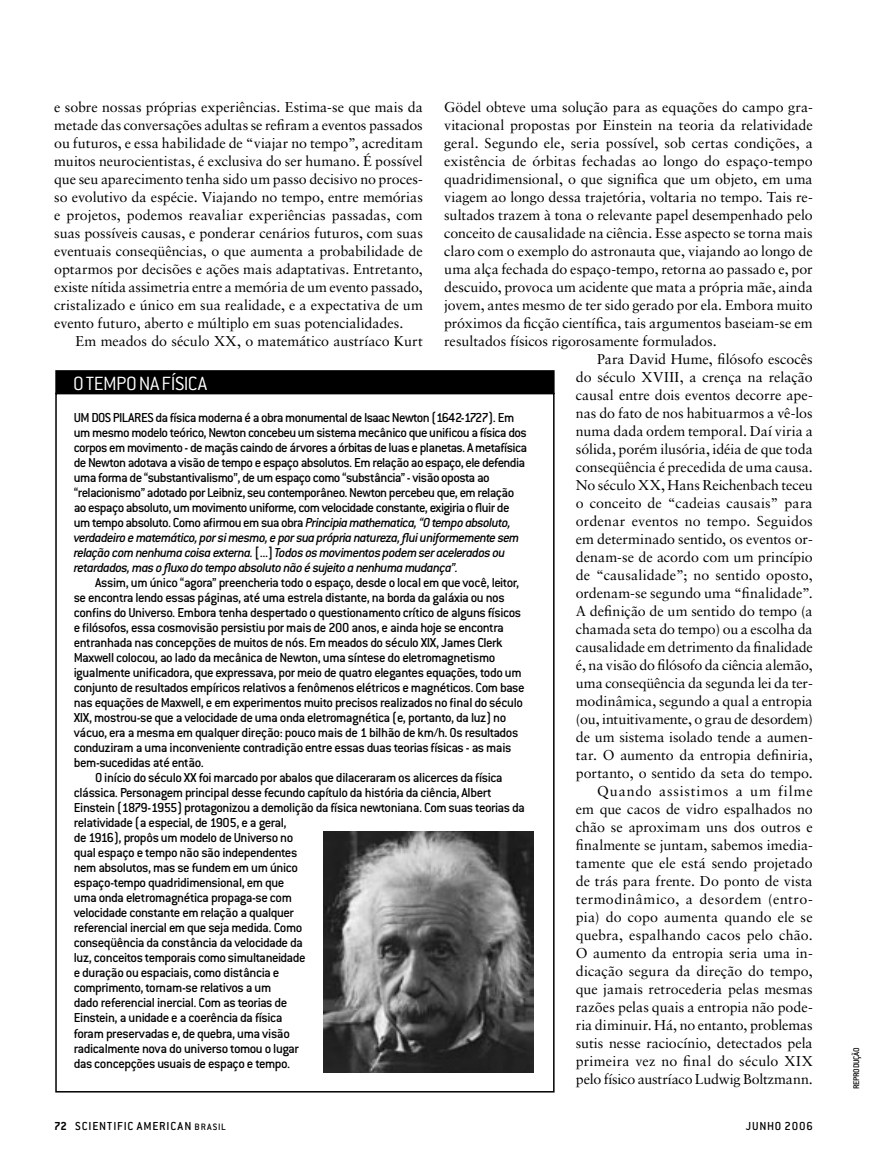
<style>
.page{position:relative;width:885px;height:1170px;background:#fff}
.page>*{position:absolute;margin:0;border:0;box-sizing:border-box;transform-origin:0 0}
.titulo_box{font:300 21px "Conduit ITC";letter-spacing:-.02em;color:#fff}
.Texto{font:14.25px/18px "Sabon";color:#000;text-align:justify}
.Texto_Box{font:500 14.25px/15px "Conduit ITC";letter-spacing:-.035em;color:#000}
.t1{font:500 12.75px "Conduit ITC";letter-spacing:.065em;color:#000}
.Crédito{font:500 9px "Conduit ITC";letter-spacing:-.025em;color:#000}
.s1{font-style:italic}
.s2{font-weight:700}
.s3{font-size:10.2px}
</style>
<div class="page">
<div style="left:55px;top:370px;width:499px;height:24px;background:#000"></div>
<img style="left:323px;top:831px;width:210px;height:241px">
<p class="Texto" style="left:54px;top:98px;width:370px">e sobre nossas próprias experiências. Estima-se que mais da metade das conversações adultas se refiram a eventos passados ou futuros, e essa habilidade de “viajar no tempo”, acreditam muitos neurocientistas, é exclusiva do ser humano. É possível que seu aparecimento tenha sido um passo decisivo no proces&shy;so evolutivo da espécie. Viajando no tempo, entre memórias e projetos, podemos reavaliar experiências passadas, com suas possíveis causas, e ponderar cenários futuros, com suas eventuais conseqüências, o que aumenta a probabilidade de optarmos por decisões e ações mais adaptativas. Entretanto, existe nítida assimetria entre a memória de um evento passado, cristalizado e único em sua realidade, e a expectativa de um evento futuro, aberto e múltiplo em suas potencialidades.</p>
<p class="Texto" style="left:76px;top:332px;width:348px">Em meados do século XX, o matemático austríaco Kurt</p>
<p class="Texto" style="left:444px;top:98px;width:370px">Gödel obteve uma solução para as equações do campo gra&shy;vitacional propostas por Einstein na teoria da relatividade geral. Segundo ele, seria possível, sob certas condições, a existência de órbitas fechadas ao longo do espaço-tempo quadridimensional, o que significa que um objeto, em uma viagem ao longo dessa trajetória, voltaria no tempo. Tais re&shy;sultados trazem à tona o relevante papel desempenhado pelo conceito de causalidade na ciência. Esse aspecto se torna mais claro com o exemplo do astronauta que, viajando ao longo de uma alça fechada do espaço-tempo, retorna ao passado e, por descuido, provoca um acidente que mata a própria mãe, ainda jovem, antes mesmo de ter sido gerado por ela. Embora muito próximos da ficção científica, tais argumentos baseiam-se em resultados físicos rigorosamente formulados.</p>
<p class="Texto" style="left:575px;top:350px;width:238px;text-indent:21px">Para David Hume, filósofo escocês do século XVIII, a crença na relação causal entre dois eventos decorre ape&shy;nas do fato de nos habituarmos a vê-los numa dada ordem temporal. Daí viria a sólida, porém ilusória, idéia de que toda conseqüência é precedida de uma causa.<br>No século XX, Hans Reichenbach teceu o conceito de “cadeias causais” para ordenar eventos no tempo. Seguidos em determinado sentido, os eventos or&shy;denam-se de acordo com um princípio de “causalidade”; no sentido oposto, ordenam-se segundo uma “finalidade”.<br>A definição de um sentido do tempo (a chamada seta do tempo) ou a escolha da causalidade em detrimento da finalidade é, na visão do filósofo da ciência alemão, uma conseqüência da segunda lei da ter&shy;modinâmica, segundo a qual a entropia (ou, intuitivamente, o grau de desordem) de um sistema isolado tende a aumen&shy;tar. O aumento da entropia definiria, portanto, o sentido da seta do tempo.</p>
<p class="Texto" style="left:575px;top:782px;width:238px;text-indent:21px">Quando assistimos a um filme em que cacos de vidro espalhados no chão se aproximam uns dos outros e finalmente se juntam, sabemos imedia&shy;tamente que ele está sendo projetado de trás para frente. Do ponto de vista termodinâmico, a desordem (entro&shy;pia) do copo aumenta quando ele se quebra, espalhando cacos pelo chão.<br>O aumento da entropia seria uma in&shy;dicação segura da direção do tempo, que jamais retrocederia pelas mesmas razões pelas quais a entropia não pode&shy;ria diminuir. Há, no entanto, problemas sutis nesse raciocínio, detectados pela primeira vez no final do século XIX pelo físico austríaco Ludwig Boltzmann.</p>
<p class="titulo_box" style="left:73px;top:371px;width:135px">O TEMPO NA FÍSICA</p>
<p class="Texto_Box" style="left:74px;top:410px;width:455px">UM DOS PILARES da física moderna é a obra monumental de Isaac Newton (1642-1727). Em um mesmo modelo teórico, Newton concebeu um sistema mecânico que unificou a física dos corpos em movimento - de maçãs caindo de árvores a órbitas de luas e planetas. A metafísica de Newton adotava a visão de tempo e espaço absolutos. Em relação ao espaço, ele defendia uma forma de “substantivalismo”, de um espaço como “substância” - visão oposta ao “relacionismo” adotado por Leibniz, seu contemporâneo. Newton percebeu que, em relação ao espaço absoluto, um movimento uniforme, com velocidade constante, exigiria o fluir de um tempo absoluto. Como afirmou em sua obra <span class="s1">Principia mathematica, “O tempo absoluto, verdadeiro e matemático, por si mesmo, e por sua própria natureza, flui uniformemente sem relação com nenhuma coisa externa.</span> [...] <span class="s1">Todos os movimentos podem ser acelerados ou retardados, mas o fluxo do tempo absoluto não é sujeito a nenhuma mudança”.</span></p>
<p class="Texto_Box" style="left:74px;top:575px;width:452px;text-indent:21px">Assim, um único “agora” preencheria todo o espaço, desde o local em que você, leitor, se encontra lendo essas páginas, até uma estrela distante, na borda da galáxia ou nos confins do Universo. Embora tenha despertado o questionamento crítico de alguns físicos e filósofos, essa cosmovisão persistiu por mais de 200 anos, e ainda hoje se encontra entranhada nas concepções de muitos de nós. Em meados do século XIX, James Clerk Maxwell colocou, ao lado da mecânica de Newton, uma síntese do eletromagnetismo igualmente unificadora, que expressava, por meio de quatro elegantes equações, todo um conjunto de resultados empíricos relativos a fenômenos elétricos e magnéticos. Com base nas equações de Maxwell, e em experimentos muito precisos realizados no final do século XIX, mostrou-se que a velocidade de uma onda eletromagnética (e, portanto, da luz) no vácuo, era a mesma em qualquer direção: pouco mais de 1 bilhão de km/h. Os resultados conduziram a uma inconveniente contradição entre essas duas teorias físicas - as mais bem-sucedidas até então.</p>
<p class="Texto_Box" style="left:74px;top:770px;width:452px;text-indent:21px">O início do século XX foi marcado por abalos que dilaceraram os alicerces da física clássica. Personagem principal desse fecundo capítulo da história da ciência, Albert Einstein (1879-1955) protagonizou a demolição da física newtoniana. Com suas teorias da relatividade (a especial, de 1905, e a geral,<br>de 1916), propôs um modelo de Universo no<br>qual espaço e tempo não são independentes<br>nem absolutos, mas se fundem em um único<br>espaço-tempo quadridimensional, em que<br>uma onda eletromagnética propaga-se com<br>velocidade constante em relação a qualquer<br>referencial inercial em que seja medida. Como<br>conseqüência da constância da velocidade da<br>luz, conceitos temporais como simultaneidade<br>e duração ou espaciais, como distância e<br>comprimento, tornam-se relativos a um<br>dado referencial inercial. Com as teorias de<br>Einstein, a unidade e a coerência da física<br>foram preservadas e, de quebra, uma visão<br>radicalmente nova do universo tomou o lugar<br>das concepções usuais de espaço e tempo.</p>
<p class="t1" style="left:54px;top:1118px;width:173px"><span class="s2">72</span> SCIENTIFIC AMERICAN <span class="s3">BRASIL</span></p>
<p class="t1" style="left:745px;top:1118px;width:68px">JUNHO 2006</p>
<p class="Crédito" style="left:851px;top:1089px;width:43px;rotate:-90deg">REPRODUÇÃO</p>
</div>
